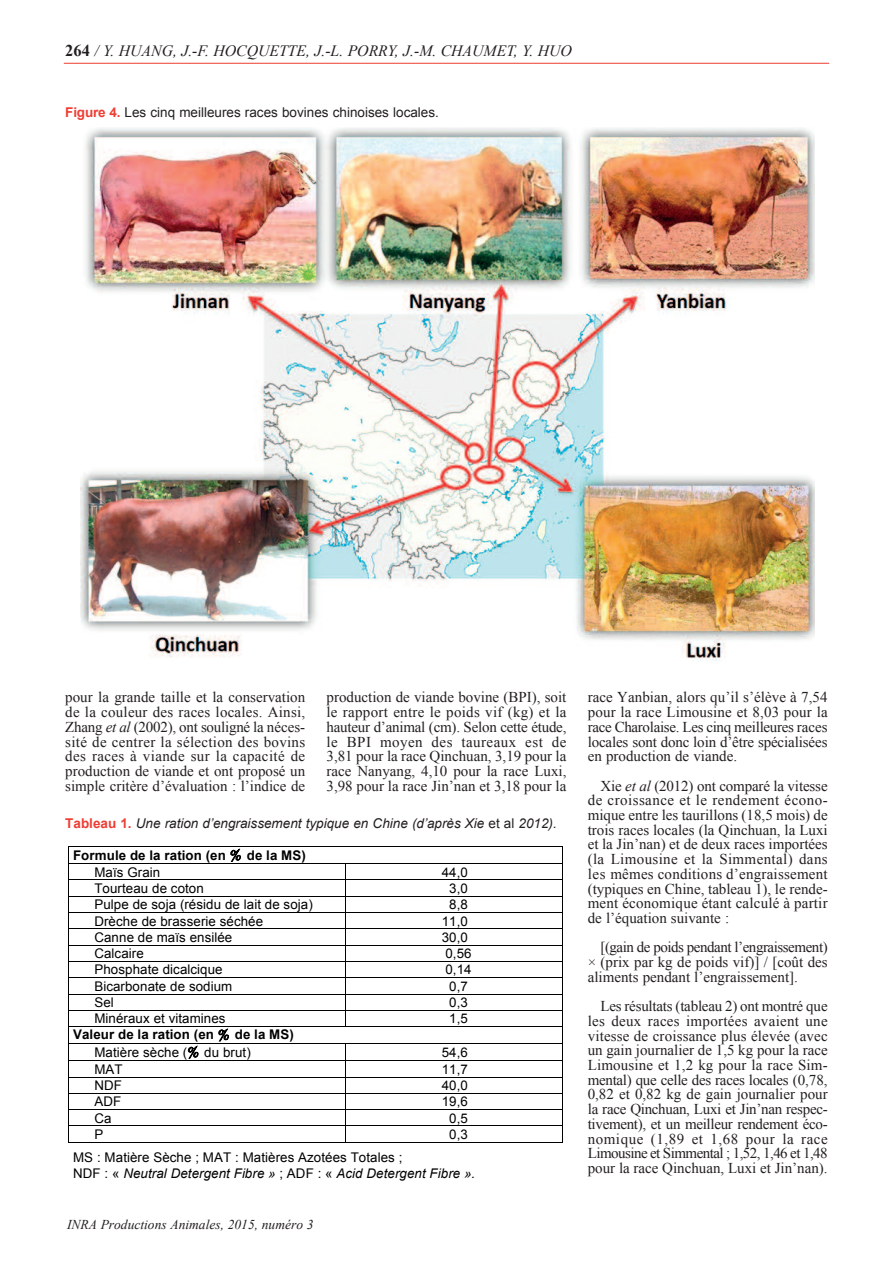
<style>
.page{position:relative;width:893px;height:1263px;background:#fff}
.page>*{position:absolute;margin:0;border:0;box-sizing:border-box;transform-origin:0 0}
.t1{font:italic 15.75px "Times New Roman";color:#231f20}
.t2{font:15px/14.7px "Times New Roman";color:#231f20;text-align:justify}
.t3{font:italic 13.5px "Arial";color:#231f20}
.t4{font:13.5px "Arial";color:#231f20}
.t5{font:italic 13.5px "Times New Roman";color:#231f20}
.t6{font:13.35px/15.5px "Arial MT+TFQRYM";letter-spacing:.01em;color:#000}
.t7{font:13.35px/17px "Arial Bold MT+IJIXEG";letter-spacing:.01em;color:#000}
.s1{font-weight:700;font-style:normal;font-size:16.5px}
.s2{font-weight:700;color:#ee3e34}
.s3{font-style:italic}
.s4{font-weight:700;font-style:normal;color:#ee3e34}
.s5{font-style:normal}
.s6{font-family:"Palatino Bold+UNKHIY"}
.s7{font-family:"Arial MT+TFQRYM"}
.s8{font-family:"Arial Italic MT+WJNEWP"}
</style>
<div class="page">
<hr style="left:64px;top:63px;width:765px;height:1px;background:#ee3e34">
<img style="left:80px;top:128px;width:735px;height:533px">
<hr style="left:69px;top:846px;width:493px;height:1px;background:#000">
<hr style="left:69px;top:863px;width:276px;height:1px;background:#000">
<hr style="left:346px;top:863px;width:216px;height:1px;background:#000">
<hr style="left:69px;top:879px;width:276px;height:1px;background:#000">
<hr style="left:346px;top:879px;width:216px;height:1px;background:#000">
<hr style="left:69px;top:896px;width:276px;height:1px;background:#000">
<hr style="left:346px;top:896px;width:216px;height:1px;background:#000">
<hr style="left:69px;top:912px;width:276px;height:1px;background:#000">
<hr style="left:346px;top:912px;width:216px;height:1px;background:#000">
<hr style="left:69px;top:928px;width:276px;height:1px;background:#000">
<hr style="left:346px;top:928px;width:216px;height:1px;background:#000">
<hr style="left:69px;top:945px;width:276px;height:1px;background:#000">
<hr style="left:346px;top:945px;width:216px;height:1px;background:#000">
<hr style="left:69px;top:961px;width:276px;height:1px;background:#000">
<hr style="left:346px;top:961px;width:216px;height:1px;background:#000">
<hr style="left:69px;top:977px;width:276px;height:1px;background:#000">
<hr style="left:346px;top:977px;width:216px;height:1px;background:#000">
<hr style="left:69px;top:994px;width:276px;height:1px;background:#000">
<hr style="left:346px;top:994px;width:216px;height:1px;background:#000">
<hr style="left:69px;top:1010px;width:276px;height:1px;background:#000">
<hr style="left:346px;top:1010px;width:216px;height:1px;background:#000">
<hr style="left:69px;top:1026px;width:276px;height:1px;background:#000">
<svg style="left:345px;top:863px;width:1px;height:164px"></svg>
<hr style="left:346px;top:1026px;width:216px;height:1px;background:#000">
<hr style="left:69px;top:1043px;width:276px;height:1px;background:#000">
<hr style="left:346px;top:1043px;width:216px;height:1px;background:#000">
<hr style="left:69px;top:1060px;width:276px;height:1px;background:#000">
<hr style="left:346px;top:1060px;width:216px;height:1px;background:#000">
<hr style="left:69px;top:1077px;width:276px;height:1px;background:#000">
<hr style="left:346px;top:1077px;width:216px;height:1px;background:#000">
<hr style="left:69px;top:1093px;width:276px;height:1px;background:#000">
<hr style="left:346px;top:1093px;width:216px;height:1px;background:#000">
<hr style="left:69px;top:1109px;width:276px;height:1px;background:#000">
<hr style="left:346px;top:1109px;width:216px;height:1px;background:#000">
<hr style="left:69px;top:1125px;width:276px;height:1px;background:#000">
<hr style="left:346px;top:1125px;width:216px;height:1px;background:#000">
<svg style="left:68px;top:846px;width:1px;height:297px"></svg>
<hr style="left:69px;top:1142px;width:276px;height:1px;background:#000">
<svg style="left:345px;top:1043px;width:1px;height:100px"></svg>
<hr style="left:346px;top:1142px;width:216px;height:1px;background:#000">
<svg style="left:562px;top:846px;width:1px;height:297px"></svg>
<p class="t1" style="left:65px;top:42px;width:508px"><span class="s1">264</span> / Y. HUANG, J.-F. HOCQUETTE, J.-L. PORRY, J.-M. CHAUMET, Y. HUO</p>
<p class="t4" style="left:65px;top:104px;width:375px"><span class="s2">Figure 4.</span> Les cinq meilleures races bovines chinoises locales.</p>
<p class="t2" style="left:65px;top:690px;width:241px">pour la grande taille et la conservation de la couleur des races locales. Ainsi, Zhang <span class="s3">et al</span> (2002), ont souligné la néces&shy;sité de centrer la sélection des bovins des races à viande sur la capacité de production de viande et ont proposé un simple critère d’évaluation : l’indice de</p>
<p class="t2" style="left:326px;top:690px;width:241px">production de viande bovine (BPI), soit le rapport entre le poids vif (kg) et la hauteur d’animal (cm). Selon cette étude, le BPI moyen des taureaux est de 3,81 pour la race Qinchuan, 3,19 pour la race Nanyang, 4,10 pour la race Luxi, 3,98 pour la race Jin’nan et 3,18 pour la</p>
<p class="t2" style="left:588px;top:690px;width:241px">race Yanbian, alors qu’il s’élève à 7,54 pour la race Limousine et 8,03 pour la race Charolaise. Les cinq meilleures races locales sont donc loin d’être spécialisées en production de viande.</p>
<p class="t2" style="left:588px;top:778px;width:241px;text-indent:13px">Xie <span class="s3">et al</span> (2012) ont comparé la vitesse de croissance et le rendement écono&shy;mique entre les taurillons (18,5 mois) de trois races locales (la Qinchuan, la Luxi et la Jin’nan) et de deux races importées (la Limousine et la Simmental) dans les mêmes conditions d’engraissement (typiques en Chine, tableau 1), le rende&shy;ment économique étant calculé à partir de l’équation suivante :</p>
<p class="t2" style="left:588px;top:940px;width:241px;text-indent:13px">[(gain de poids pendant l’engraissement) × (prix par kg de poids vif)] / [coût des aliments pendant l’engraissement].</p>
<p class="t2" style="left:588px;top:999px;width:241px;text-indent:13px">Les résultats (tableau 2) ont montré que les deux races importées avaient une vitesse de croissance plus élevée (avec un gain journalier de 1,5 kg pour la race Limousine et 1,2 kg pour la race Sim&shy;mental) que celle des races locales (0,78, 0,82 et 0,82 kg de gain journalier pour la race Qinchuan, Luxi et Jin’nan respec&shy;tivement), et un meilleur rendement éco&shy;nomique (1,89 et 1,68 pour la race Limousine et Simmental ; 1,52, 1,46 et 1,48 pour la race Qinchuan, Luxi et Jin’nan).</p>
<p class="t3" style="left:65px;top:815px;width:493px"><span class="s4">Tableau 1.</span> Une ration d’engraissement typique en Chine (d’après Xie <span class="s5">et al</span> 2012).</p>
<p class="t7" style="left:94px;top:847px;width:213px;text-indent:-21px">Formule de la ration (en <span class="s6">%</span> de la MS)<br><span class="s7">Maïs Grain</span></p>
<p class="t6" style="left:442px;top:864px;width:28px">44,0</p>
<p class="t6" style="left:94px;top:880px;width:111px">Tourteau de coton</p>
<p class="t6" style="left:449px;top:880px;width:20px">3,0</p>
<p class="t6" style="left:94px;top:897px;width:220px">Pulpe de soja (résidu de lait de soja)</p>
<p class="t6" style="left:449px;top:897px;width:20px">8,8</p>
<p class="t6" style="left:94px;top:913px;width:170px">Drèche de brasserie séchée</p>
<p class="t6" style="left:442px;top:913px;width:28px">11,0</p>
<p class="t6" style="left:94px;top:929px;width:139px">Canne de maïs ensilée</p>
<p class="t6" style="left:442px;top:929px;width:28px">30,0</p>
<p class="t6" style="left:94px;top:946px;width:51px">Calcaire</p>
<p class="t6" style="left:445px;top:946px;width:28px">0,56</p>
<p class="t6" style="left:94px;top:962px;width:130px">Phosphate dicalcique</p>
<p class="t6" style="left:445px;top:962px;width:28px">0,14</p>
<p class="t6" style="left:94px;top:978px;width:140px">Bicarbonate de sodium</p>
<p class="t6" style="left:449px;top:978px;width:20px">0,7</p>
<p class="t6" style="left:94px;top:994px;width:21px">Sel</p>
<p class="t6" style="left:449px;top:994px;width:20px">0,3</p>
<p class="t6" style="left:94px;top:1011px;width:133px">Minéraux et vitamines</p>
<p class="t6" style="left:449px;top:1011px;width:20px">1,5</p>
<p class="t7" style="left:94px;top:1026px;width:201px;text-indent:-21px">Valeur de la ration (en <span class="s6">%</span> de la MS)<br><span class="s7">Matière sèche (</span><span class="s6">%</span> <span class="s7">du brut)</span></p>
<p class="t6" style="left:442px;top:1044px;width:28px">54,6</p>
<p class="t6" style="left:94px;top:1061px;width:30px">MAT</p>
<p class="t6" style="left:442px;top:1061px;width:28px">11,7</p>
<p class="t6" style="left:94px;top:1078px;width:29px">NDF</p>
<p class="t6" style="left:442px;top:1078px;width:28px">40,0</p>
<p class="t6" style="left:94px;top:1094px;width:28px">ADF</p>
<p class="t6" style="left:442px;top:1094px;width:28px">19,6</p>
<p class="t6" style="left:94px;top:1110px;width:19px">Ca</p>
<p class="t6" style="left:449px;top:1110px;width:20px">0,5</p>
<p class="t6" style="left:94px;top:1126px;width:10px">P</p>
<p class="t6" style="left:449px;top:1126px;width:20px">0,3</p>
<p class="t6" style="left:73px;top:1150px;width:404px">MS : Matière Sèche ; MAT : Matières Azotées Totales ;<br>NDF : « <span class="s8">Neutral Detergent Fibre »</span> ; ADF : « <span class="s8">Acid Detergent Fibre ».</span></p>
<p class="t5" style="left:67px;top:1217px;width:248px">INRA Productions Animales, 2015, numéro 3</p>
</div>
